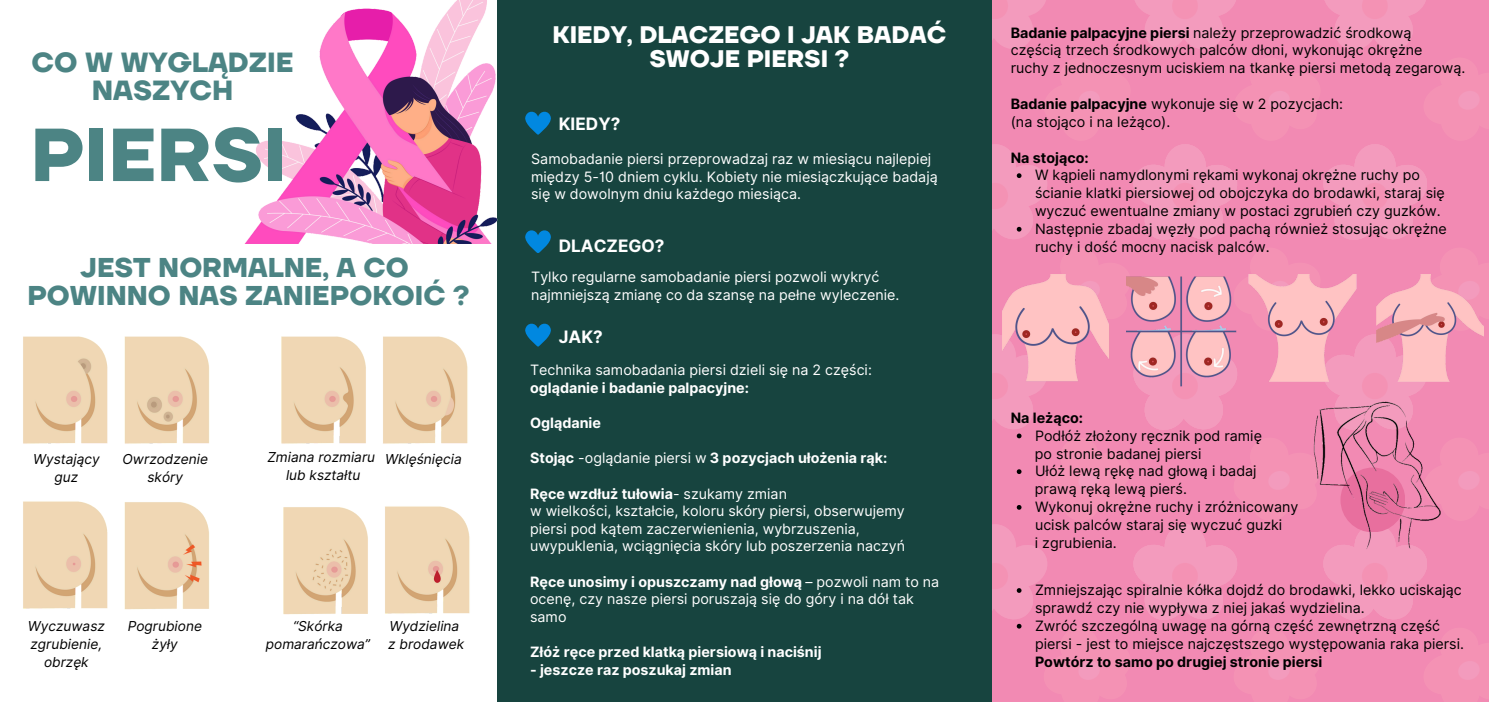
<style>
.page{position:relative;width:1489px;height:702px;background:#fff}
.page>*{position:absolute;margin:0;border:0;box-sizing:border-box;transform-origin:0 0}
.t1{font:700 74.75px "TT Firs Neue";color:#4c8484}
.t2{font:700 27.5px/28px "TT Firs Neue";color:#4c8484;text-align:center}
.t3{font:700 27px/27.8px "TT Firs Neue";color:#4c8484;text-align:center}
.t4{font:700 23.75px/24.5px "TT Firs Neue";color:#fff;text-align:center}
.t5{font:700 17px "Inter";color:#fff}
.t6{font:14.25px/17.8px "Inter";color:#000}
.t7{font:14.25px/17.5px "Inter";color:#fff}
.t8{font:700 14.25px "Inter";color:#fff}
.t9{font:700 14.25px "Inter";color:#000}
.t10{font:italic 13.75px/18.2px "Inter";color:#000;text-align:center}
.s1{font-weight:400}
.s2{font-weight:700}
</style>
<div class="page">
<div style="left:498px;top:0;width:494px;height:701px;background:#17443f"></div>
<svg style="left:525px;top:111px;width:26px;height:23px"></svg>
<svg style="left:525px;top:230px;width:26px;height:23px"></svg>
<svg style="left:525px;top:323px;width:26px;height:23px"></svg>
<img style="left:23px;top:336px;width:187px;height:108px">
<img style="left:281px;top:336px;width:187px;height:108px">
<img style="left:23px;top:501px;width:187px;height:109px">
<img style="left:283px;top:506px;width:187px;height:109px">
<img style="left:245px;top:0;width:253px;height:243px">
<svg style="left:992px;top:0;width:497px;height:701px"></svg>
<p class="t2" style="left:31px;top:49px;width:264px">CO W WYGLĄDZIE<br>NASZYCH</p>
<p class="t1" style="left:31px;top:110px;width:257px">PIERSI</p>
<h5 class="t3" style="left:27px;top:255px;width:444px">JEST NORMALNE, A CO<br>POWINNO NAS ZANIEPOKOIĆ ?</h5>
<p class="t10" style="left:33px;top:449px;width:68px">Wystający guz</p>
<p class="t10" style="left:123px;top:450px;width:87px">Owrzodzenie skóry</p>
<h5 class="t10" style="left:267px;top:448px;width:109px">Zmiana rozmiaru</h5>
<p class="t10" style="left:286px;top:466px;width:76px">lub kształtu</p>
<p class="t10" style="left:385px;top:449px;width:78px">Wklęśnięcia</p>
<p class="t10" style="left:28px;top:616px;width:78px">Wyczuwasz zgrubienie, obrzęk</p>
<p class="t10" style="left:128px;top:616px;width:76px">Pogrubione żyły</p>
<p class="t10" style="left:266px;top:616px;width:106px">“Skórka pomarańczowa”</p>
<p class="t10" style="left:389px;top:616px;width:71px">Wydzielina</p>
<p class="t10" style="left:388px;top:634px;width:77px">z brodawek</p>
<h4 class="t4" style="left:552px;top:23px;width:395px">KIEDY, DLACZEGO I JAK BADAĆ<br>SWOJE PIERSI ?</h4>
<p class="t5" style="left:559px;top:113px;width:63px">KIEDY?</p>
<p class="t7" style="left:531px;top:150px;width:402px">Samobadanie piersi przeprowadzaj raz w miesiącu najlepiej</p>
<p class="t7" style="left:531px;top:167px;width:408px">między 5-10 dniem cyklu. Kobiety nie miesiączkujące badają</p>
<p class="t7" style="left:531px;top:185px;width:271px">się w dowolnym dniu każdego miesiąca.</p>
<p class="t5" style="left:559px;top:235px;width:107px">DLACZEGO?</p>
<p class="t7" style="left:531px;top:268px;width:370px">Tylko regularne samobadanie piersi pozwoli wykryć najmniejszą zmianę co da szansę na pełne wyleczenie.</p>
<h5 class="t5" style="left:559px;top:326px;width:45px">JAK?</h5>
<h4 class="t7" style="left:530px;top:361px;width:343px">Technika samobadania piersi dzieli się na 2 części:</h4>
<p class="t8" style="left:530px;top:379px;width:220px">oglądanie i badanie palpacyjne:</p>
<p class="t8" style="left:530px;top:414px;width:72px">Oglądanie</p>
<h5 class="t8" style="left:530px;top:449px;width:359px">Stojąc <span class="s1">-oglądanie piersi w</span> 3 pozycjach ułożenia rąk:</h5>
<p class="t8" style="left:530px;top:484px;width:258px">Ręce wzdłuż tułowia<span class="s1">- szukamy zmian</span></p>
<p class="t7" style="left:530px;top:502px;width:376px">w wielkości, kształcie, koloru skóry piersi, obserwujemy piersi pod kątem zaczerwienienia, wybrzuszenia, uwypuklenia, wciągnięcia skóry lub poszerzenia naczyń</p>
<p class="t7" style="left:530px;top:572px;width:411px"><span class="s2">Ręce unosimy i opuszczamy nad głową</span> – pozwoli nam to na ocenę, czy nasze piersi poruszają się do góry i na dół tak samo</p>
<p class="t8" style="left:530px;top:643px;width:293px">Złóż ręce przed klatką piersiową i naciśnij</p>
<p class="t8" style="left:530px;top:660px;width:203px">- jeszcze raz poszukaj zmian</p>
<p class="t6" style="left:1011px;top:23px;width:402px"><span class="s2">Badanie palpacyjne piersi</span> należy przeprowadzić środkową</p>
<h2 class="t6" style="left:1011px;top:41px;width:413px">częścią trzech środkowych palców dłoni, wykonując okrężne</h2>
<h1 class="t6" style="left:1011px;top:59px;width:456px">ruchy z jednoczesnym uciskiem na tkankę piersi metodą zegarową.</h1>
<h2 class="t6" style="left:1011px;top:95px;width:334px"><span class="s2">Badanie palpacyjne</span> wykonuje się w 2 pozycjach:</h2>
<p class="t6" style="left:1011px;top:113px;width:161px">(na stojąco i na leżąco).</p>
<p class="t9" style="left:1011px;top:149px;width:79px">Na stojąco:</p>
<p class="t6" style="left:1035px;top:166px;width:411px">W kąpieli namydlonymi rękami wykonaj okrężne ruchy po ścianie klatki piersiowej od obojczyka do brodawki, staraj się wyczuć ewentualne zmiany w postaci zgrubień czy guzków.</p>
<p class="t6" style="left:1035px;top:220px;width:413px">Następnie zbadaj węzły pod pachą również stosując okrężne ruchy i dość mocny nacisk palców.</p>
<p class="t9" style="left:1011px;top:409px;width:74px">Na leżąco:</p>
<p class="t6" style="left:1035px;top:426px;width:228px">Podłóż złożony ręcznik pod ramię</p>
<p class="t6" style="left:1035px;top:444px;width:168px">po stronie badanej piersi</p>
<p class="t6" style="left:1035px;top:462px;width:223px">Ułóż lewą rękę nad głową i badaj</p>
<p class="t6" style="left:1035px;top:480px;width:154px">prawą ręką lewą pierś.</p>
<p class="t6" style="left:1035px;top:498px;width:265px">Wykonuj okrężne ruchy i zróżnicowany ucisk palców staraj się wyczuć guzki</p>
<p class="t6" style="left:1035px;top:533px;width:83px">i zgrubienia.</p>
<p class="t6" style="left:1035px;top:581px;width:428px">Zmniejszając spiralnie kółka dojdź do brodawki, lekko uciskając sprawdź czy nie wypływa z niej jakaś wydzielina.</p>
<p class="t6" style="left:1035px;top:616px;width:430px">Zwróć szczególną uwagę na górną część zewnętrzną część piersi - jest to miejsce najczęstszego występowania raka piersi.<br><span class="s2">Powtórz to samo po drugiej stronie piersi</span></p>
</div>
